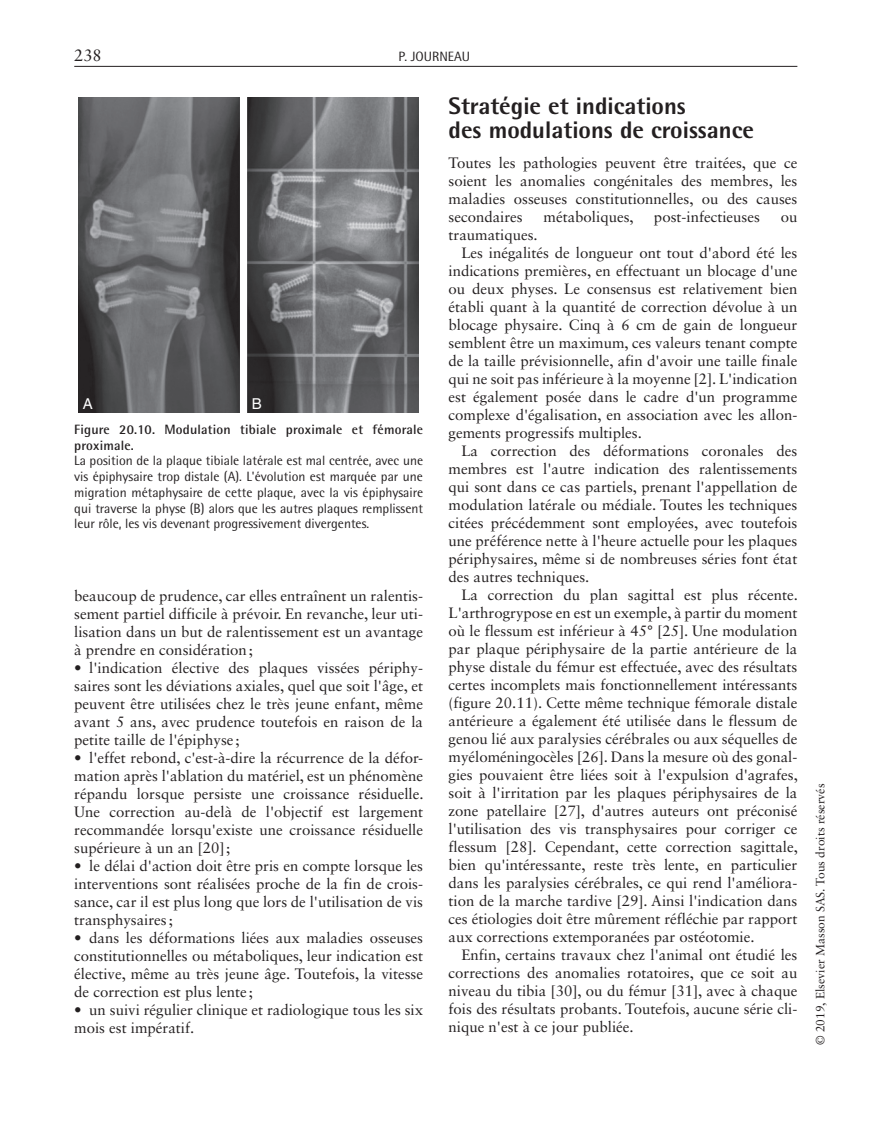
<style>
.page{position:relative;width:884px;height:1145px;background:#fff}
.page>*{position:absolute;margin:0;border:0;box-sizing:border-box;transform-origin:0 0}
.t1{font:800 24px/24px "Rotis Semi Sans Std";color:#231f20}
.t2{font:16.5px "Sabon LT Std";color:#231f20}
.t3{font:15px/18px "Sabon LT Std";color:#231f20;text-align:justify}
.t4{font:15px "Helvetica";color:#fff}
.t5{font:13.5px/15.8px "Rotis Semi Sans Std";color:#231f20;text-align:justify}
.t6{font:700 13.5px/15.8px "Rotis Semi Sans Std";letter-spacing:.015em;color:#231f20}
.t7{font:12px "Sabon LT Std";color:#231f20}
</style>
<div class="page">
<hr style="left:74px;top:66px;width:723px;height:1px;background:#231f20">
<img style="left:78px;top:97px;width:161px;height:316px">
<img style="left:247px;top:97px;width:172px;height:316px">
<p class="t2" style="left:74px;top:45px;width:29px">238</p>
<p class="t5" style="left:398px;top:48px;width:73px">P. Journeau</p>
<p class="t4" style="left:83px;top:395px;width:12px">A</p>
<p class="t4" style="left:252px;top:395px;width:12px">B</p>
<p class="t6" style="left:74px;top:421px;width:350px">Figure 20.10. Modulation tibiale proximale et fémorale proximale.</p>
<p class="t5" style="left:74px;top:453px;width:350px">La position de la plaque tibiale latérale est mal centrée, avec une vis épiphysaire trop distale (A). L'évolution est marquée par une migration métaphysaire de cette plaque, avec la vis épiphysaire qui traverse la physe (B) alors que les autres plaques remplissent leur rôle, les vis devenant progressivement divergentes.</p>
<p class="t3" style="left:74px;top:586px;width:350px">beaucoup de prudence, car elles entraînent un ralentis&shy;sement partiel difficile à prévoir. En revanche, leur uti&shy;lisation dans un but de ralentissement est un avantage à prendre en considération;</p>
<p class="t3" style="left:74px;top:658px;width:350px">• l'indication élective des plaques vissées périphy&shy;saires sont les déviations axiales, quel que soit l'âge, et peuvent être utilisées chez le très jeune enfant, même avant 5 ans, avec prudence toutefois en raison de la petite taille de l'épiphyse ;</p>
<p class="t3" style="left:74px;top:748px;width:351px">• l'effet rebond, c'est-à-dire la récurrence de la défor&shy;mation après l'ablation du matériel, est un phénomène répandu lorsque persiste une croissance résiduelle.<br>Une correction au-delà de l'objectif est largement recommandée lorsqu'existe une croissance résiduelle supérieure à un an [20];</p>
<p class="t3" style="left:74px;top:856px;width:350px">• le délai d'action doit être pris en compte lorsque les interventions sont réalisées proche de la fin de crois&shy;sance, car il est plus long que lors de l'utilisation de vis transphysaires;</p>
<p class="t3" style="left:74px;top:928px;width:350px">• dans les déformations liées aux maladies osseuses constitutionnelles ou métaboliques, leur indication est élective, même au très jeune âge. Toutefois, la vitesse de correction est plus lente ;</p>
<p class="t3" style="left:74px;top:1000px;width:350px">• un suivi régulier clinique et radiologique tous les six mois est impératif.</p>
<h1 class="t1" style="left:448px;top:93px;width:307px">Stratégie et indications<br>des modulations de croissance</h1>
<p class="t3" style="left:448px;top:154px;width:350px">Toutes les pathologies peuvent être traitées, que ce soient les anomalies congénitales des membres, les maladies osseuses constitutionnelles, ou des causes secondaires</p>
<p class="t3" style="left:543px;top:208px;width:91px">métaboliques,</p>
<p class="t3" style="left:654px;top:208px;width:107px">post-infectieuses</p>
<p class="t3" style="left:780px;top:208px;width:18px">ou</p>
<p class="t3" style="left:448px;top:226px;width:91px">traumatiques.</p>
<p class="t3" style="left:461px;top:244px;width:337px">Les inégalités de longueur ont tout d'abord été les</p>
<p class="t3" style="left:448px;top:262px;width:350px">indications premières, en effectuant un blocage d'une</p>
<p class="t3" style="left:448px;top:280px;width:350px">ou deux physes. Le consensus est relativement bien</p>
<p class="t3" style="left:448px;top:298px;width:350px">établi quant à la quantité de correction dévolue à un</p>
<p class="t3" style="left:448px;top:316px;width:350px">blocage physaire. Cinq à 6 cm de gain de longueur</p>
<p class="t3" style="left:448px;top:334px;width:350px">semblent être un maximum, ces valeurs tenant compte</p>
<p class="t3" style="left:448px;top:352px;width:350px">de la taille prévisionnelle, afin d'avoir une taille finale</p>
<p class="t3" style="left:448px;top:370px;width:350px">qui ne soit pas inférieure à la moyenne [2]. L'indication</p>
<p class="t3" style="left:448px;top:388px;width:350px">est également posée dans le cadre d'un programme</p>
<p class="t3" style="left:448px;top:406px;width:350px">complexe d'égalisation, en association avec les allon-</p>
<p class="t3" style="left:448px;top:424px;width:195px">gements progressifs multiples.</p>
<p class="t3" style="left:461px;top:442px;width:337px">La correction des déformations coronales des</p>
<p class="t3" style="left:448px;top:460px;width:350px">membres est l'autre indication des ralentissements</p>
<p class="t3" style="left:448px;top:478px;width:350px">qui sont dans ce cas partiels, prenant l'appellation de</p>
<p class="t3" style="left:448px;top:496px;width:350px">modulation latérale ou médiale. Toutes les techniques</p>
<p class="t3" style="left:448px;top:514px;width:350px">citées précédemment sont employées, avec toutefois</p>
<p class="t3" style="left:448px;top:532px;width:350px">une préférence nette à l'heure actuelle pour les plaques</p>
<p class="t3" style="left:448px;top:550px;width:350px">périphysaires, même si de nombreuses séries font état</p>
<p class="t3" style="left:448px;top:568px;width:142px">des autres techniques.</p>
<p class="t3" style="left:461px;top:586px;width:338px">La correction du plan sagittal est plus récente.</p>
<p class="t3" style="left:448px;top:604px;width:350px">L'arthrogrypose en est un exemple, à partir du moment</p>
<p class="t3" style="left:448px;top:622px;width:350px">où le flessum est inférieur à 45° [25]. Une modulation</p>
<p class="t3" style="left:448px;top:640px;width:350px">par plaque périphysaire de la partie antérieure de la</p>
<p class="t3" style="left:448px;top:658px;width:350px">physe distale du fémur est effectuée, avec des résultats</p>
<p class="t3" style="left:448px;top:676px;width:350px">certes incomplets mais fonctionnellement intéressants</p>
<p class="t3" style="left:448px;top:694px;width:350px">(figure 20.11). Cette même technique fémorale distale</p>
<p class="t3" style="left:448px;top:712px;width:350px">antérieure a également été utilisée dans le flessum de</p>
<p class="t3" style="left:448px;top:730px;width:350px">genou lié aux paralysies cérébrales ou aux séquelles de</p>
<p class="t3" style="left:448px;top:748px;width:350px">myéloméningocèles [26]. Dans la mesure où des gonal-</p>
<p class="t3" style="left:448px;top:766px;width:351px">gies pouvaient être liées soit à l'expulsion d'agrafes,</p>
<p class="t3" style="left:448px;top:784px;width:350px">soit à l'irritation par les plaques périphysaires de la</p>
<p class="t3" style="left:448px;top:802px;width:350px">zone patellaire [27], d'autres auteurs ont préconisé</p>
<p class="t3" style="left:448px;top:820px;width:350px">l'utilisation des vis transphysaires pour corriger ce</p>
<p class="t3" style="left:448px;top:838px;width:351px">flessum [28]. Cependant, cette correction sagittale,</p>
<p class="t3" style="left:448px;top:856px;width:350px">bien qu'intéressante, reste très lente, en particulier</p>
<p class="t3" style="left:448px;top:874px;width:350px">dans les paralysies cérébrales, ce qui rend l'améliora-</p>
<p class="t3" style="left:448px;top:892px;width:350px">tion de la marche tardive [29]. Ainsi l'indication dans</p>
<p class="t3" style="left:448px;top:910px;width:350px">ces étiologies doit être mûrement réfléchie par rapport</p>
<p class="t3" style="left:448px;top:928px;width:307px">aux corrections extemporanées par ostéotomie.</p>
<p class="t3" style="left:461px;top:946px;width:337px">Enfin, certains travaux chez l'animal ont étudié les</p>
<p class="t3" style="left:448px;top:964px;width:350px">corrections des anomalies rotatoires, que ce soit au</p>
<p class="t3" style="left:448px;top:982px;width:350px">niveau du tibia [30], ou du fémur [31], avec à chaque</p>
<p class="t3" style="left:448px;top:1000px;width:350px">fois des résultats probants. Toutefois, aucune série cli-</p>
<p class="t3" style="left:448px;top:1018px;width:187px">nique n'est à ce jour publiée.</p>
<p class="t7" style="left:813px;top:1045px;width:263px;rotate:-90deg">© 2019, Elsevier Masson SAS. Tous droits réservés</p>
</div>
